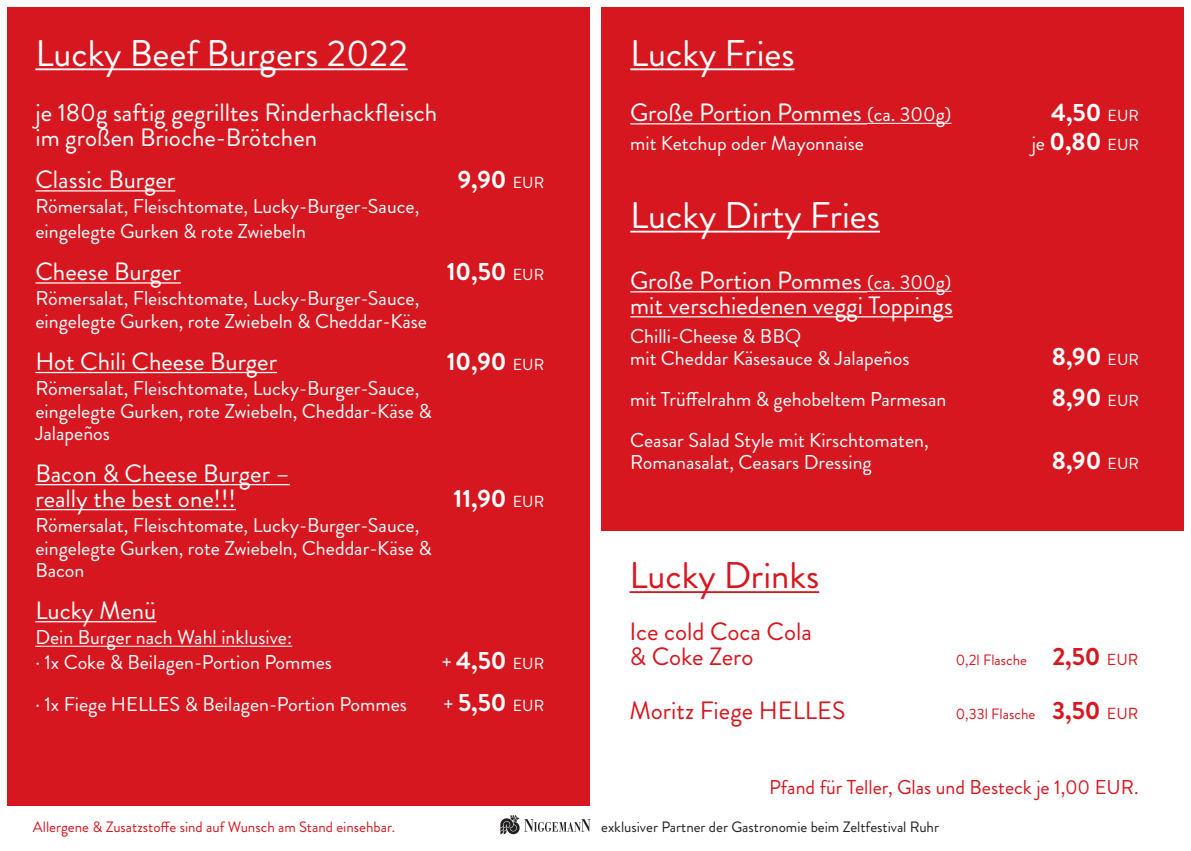
<style>
.page{position:relative;width:1191px;height:851px;background:#fff}
.page>*{position:absolute;margin:0;border:0;box-sizing:border-box;transform-origin:0 0}
.t1{font:37px "Brandon Grotesque";color:#fff}
.t2{font:37px "Brandon Grotesque";color:#d7171f}
.t3{font:25px/25px "Brandon Grotesque";color:#fff}
.t4{font:700 25px "Brandon Grotesque";color:#fff}
.t5{font:25px/25px "Brandon Grotesque";color:#d7171f}
.t6{font:20px/22.5px "Brandon Grotesque";color:#fff}
.t7{font:20px "Brandon Grotesque";color:#d7171f}
.t8{font:15px "Brandon Grotesque";color:#d7171f}
.t9{font:15px "Brandon Grotesque";color:#231f20}
.s1{font-weight:400;font-size:16px}
.s2{font-weight:400;font-size:20px}
.s3{font-size:20px}
.s4{font-weight:700;font-size:25px}
.s5{font-size:16px}
</style>
<div class="page">
<div style="left:7px;top:7px;width:583px;height:798px;background:#d7171f"></div>
<svg style="left:500px;top:815px;width:90px;height:19px"></svg>
<div style="left:601px;top:7px;width:582px;height:523px;background:#d7171f"></div>
<hr style="left:35px;top:68px;width:373px;height:2px;background:#fff">
<hr style="left:35px;top:190px;width:140px;height:1px;background:#fff">
<hr style="left:35px;top:282px;width:146px;height:1px;background:#fff">
<hr style="left:35px;top:372px;width:242px;height:1px;background:#fff">
<hr style="left:35px;top:484px;width:255px;height:1px;background:#fff">
<hr style="left:35px;top:509px;width:201px;height:1px;background:#fff">
<hr style="left:35px;top:621px;width:121px;height:1px;background:#fff">
<hr style="left:35px;top:645px;width:257px;height:1px;background:#fff">
<hr style="left:630px;top:68px;width:164px;height:2px;background:#fff">
<hr style="left:630px;top:123px;width:237px;height:1px;background:#fff">
<hr style="left:867px;top:123px;width:84px;height:1px;background:#fff">
<hr style="left:630px;top:231px;width:250px;height:1px;background:#fff">
<hr style="left:630px;top:291px;width:237px;height:1px;background:#fff">
<hr style="left:867px;top:291px;width:84px;height:1px;background:#fff">
<hr style="left:630px;top:316px;width:323px;height:1px;background:#fff">
<hr style="left:629px;top:591px;width:190px;height:2px;background:#d7171f">
<h1 class="t1" style="left:35px;top:27px;width:374px">Lucky Beef Burgers 2022</h1>
<p class="t3" style="left:35px;top:101px;width:403px">je 180g saftig gegrilltes Rinderhackfleisch im großen Brioche-Brötchen</p>
<p class="t3" style="left:35px;top:168px;width:141px">Classic Burger</p>
<p class="t4" style="left:458px;top:162px;width:88px">9,90 <span class="s1">EUR</span></p>
<p class="t6" style="left:35px;top:194px;width:385px;line-height:25px">Römersalat, Fleischtomate, Lucky-Burger-Sauce, eingelegte Gurken &amp; rote Zwiebeln</p>
<p class="t3" style="left:35px;top:260px;width:147px">Cheese Burger</p>
<p class="t4" style="left:447px;top:254px;width:99px">10,50 <span class="s1">EUR</span></p>
<p class="t6" style="left:35px;top:287px;width:393px">Römersalat, Fleischtomate, Lucky-Burger-Sauce, eingelegte Gurken, rote Zwiebeln &amp; Cheddar-Käse</p>
<p class="t3" style="left:35px;top:349px;width:243px">Hot Chili Cheese Burger</p>
<p class="t4" style="left:447px;top:344px;width:99px">10,90 <span class="s1">EUR</span></p>
<p class="t6" style="left:35px;top:377px;width:398px">Römersalat, Fleischtomate, Lucky-Burger-Sauce, eingelegte Gurken, rote Zwiebeln, Cheddar-Käse &amp;<br>Jalapeños</p>
<p class="t3" style="left:35px;top:461px;width:256px">Bacon &amp; Cheese Burger – really the best one!!!</p>
<p class="t4" style="left:453px;top:481px;width:92px">11,90 <span class="s1">EUR</span></p>
<p class="t6" style="left:35px;top:514px;width:398px">Römersalat, Fleischtomate, Lucky-Burger-Sauce, eingelegte Gurken, rote Zwiebeln, Cheddar-Käse &amp;<br>Bacon</p>
<p class="t3" style="left:35px;top:598px;width:122px">Lucky Menü</p>
<p class="t6" style="left:35px;top:625px;width:298px;line-height:25px">Dein Burger nach Wahl inklusive:<br>· 1x Coke &amp; Beilagen-Portion Pommes</p>
<p class="t4" style="left:442px;top:643px;width:104px"><span class="s2">+</span> 4,50 <span class="s1">EUR</span></p>
<p class="t6" style="left:35px;top:693px;width:373px">· 1x Fiege HELLES &amp; Beilagen-Portion Pommes</p>
<p class="t4" style="left:443px;top:685px;width:102px"><span class="s2">+</span> 5,50 <span class="s1">EUR</span></p>
<h1 class="t1" style="left:630px;top:27px;width:166px">Lucky Fries</h1>
<p class="t3" style="left:630px;top:101px;width:323px">Große Portion Pommes <span class="s3">(ca. 300g)</span></p>
<p class="t4" style="left:1051px;top:95px;width:89px">4,50 <span class="s1">EUR</span></p>
<p class="t6" style="left:630px;top:132px;width:235px">mit Ketchup oder Mayonnaise</p>
<p class="t4" style="left:1031px;top:123px;width:109px"><span class="s2">je</span> 0,80 <span class="s1">EUR</span></p>
<h1 class="t1" style="left:630px;top:190px;width:251px">Lucky Dirty Fries</h1>
<p class="t3" style="left:630px;top:268px;width:324px">Große Portion Pommes <span class="s3">(ca. 300g) </span>mit verschiedenen veggi Toppings</p>
<p class="t6" style="left:630px;top:324px;width:281px">Chilli-Cheese &amp; BBQ<br>mit Cheddar Käsesauce &amp; Jalapeños</p>
<p class="t4" style="left:1052px;top:339px;width:89px">8,90 <span class="s1">EUR</span></p>
<p class="t6" style="left:630px;top:388px;width:318px">mit Trüffelrahm &amp; gehobeltem Parmesan</p>
<p class="t4" style="left:1052px;top:380px;width:89px">8,90 <span class="s1">EUR</span></p>
<p class="t6" style="left:630px;top:429px;width:300px">Ceasar Salad Style mit Kirschtomaten,<br>Romanasalat, Ceasars Dressing</p>
<p class="t4" style="left:1052px;top:443px;width:89px">8,90 <span class="s1">EUR</span></p>
<h1 class="t2" style="left:629px;top:550px;width:191px">Lucky Drinks</h1>
<p class="t5" style="left:629px;top:619px;width:184px">Ice cold Coca Cola &amp; Coke Zero</p>
<p class="t8" style="left:955px;top:649px;width:184px">0,2l Flasche <span class="s4">2,50</span> <span class="s5">EUR</span></p>
<p class="t5" style="left:629px;top:697px;width:217px">Moritz Fiege HELLES</p>
<p class="t8" style="left:955px;top:703px;width:184px">0,33l Flasche <span class="s4">3,50</span> <span class="s5">EUR</span></p>
<p class="t7" style="left:769px;top:773px;width:371px">Pfand für Teller, Glas und Besteck je 1,00 EUR.</p>
<p class="t8" style="left:33px;top:816px;width:363px">Allergene &amp; Zusatzstoffe sind auf Wunsch am Stand einsehbar.</p>
<p class="t9" style="left:601px;top:816px;width:339px">exklusiver Partner der Gastronomie beim Zeltfestival Ruhr</p>
</div>
